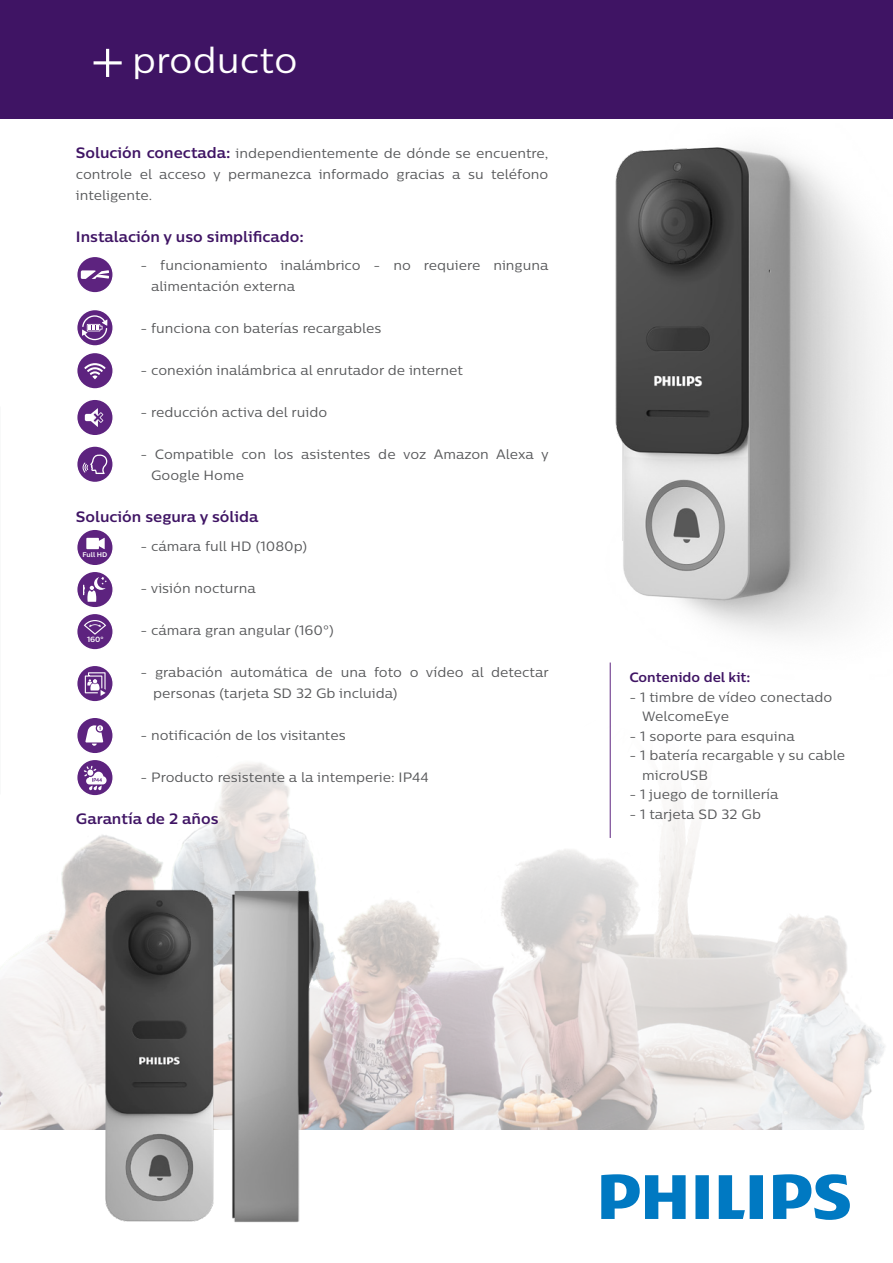
<style>
.page{position:relative;width:893px;height:1263px;background:#fff}
.page>*{position:absolute;margin:0;border:0;box-sizing:border-box;transform-origin:0 0}
.t1{font:36px "Centrale Sans";color:#fff}
.t2{font:700 15px "Centrale Sans";color:#3f1464}
.t3{font:13.5px/21px "Centrale Sans";color:#57585a}
.t4{font:700 13.5px "Centrale Sans";color:#3f1464}
.t5{font:700 7.5px "Centrale Sans";color:#fff}
.t6{font:700 6.75px "Centrale Sans";color:#fff}
.s1{font-weight:700;font-size:15px;color:#3f1464}
</style>
<div class="page">
<img style="left:0;top:714px;width:885px;height:415px">
<div style="left:0;top:0;width:893px;height:118px;background:#3f1464"></div>
<svg style="left:94px;top:49px;width:28px;height:28px"></svg>
<svg style="left:601px;top:1174px;width:249px;height:46px"></svg>
<img style="left:609px;top:147px;width:267px;height:535px">
<img style="left:96px;top:878px;width:120px;height:344px">
<img style="left:216px;top:874px;width:118px;height:349px">
<svg style="left:77px;top:759px;width:36px;height:37px"></svg>
<div style="left:76px;top:758px;width:38px;height:39px;border:2px solid #fff;border-radius:50%"></div>
<svg style="left:84px;top:766px;width:23px;height:24px"></svg>
<svg style="left:77px;top:571px;width:36px;height:37px"></svg>
<div style="left:76px;top:570px;width:38px;height:39px;border:2px solid #fff;border-radius:50%"></div>
<svg style="left:83px;top:577px;width:24px;height:25px"></svg>
<div style="left:77px;top:613px;width:36px;height:37px;background:#5d237f;border-radius:50%"></div>
<div style="left:76px;top:613px;width:38px;height:38px;border:2px solid #fff;border-radius:50%"></div>
<svg style="left:84px;top:620px;width:22px;height:15px"></svg>
<svg style="left:77px;top:665px;width:36px;height:37px"></svg>
<div style="left:76px;top:664px;width:38px;height:39px;border:2px solid #fff;border-radius:50%"></div>
<svg style="left:85px;top:672px;width:21px;height:24px"></svg>
<div style="left:77px;top:529px;width:36px;height:37px;background:#5d237f;border-radius:50%"></div>
<div style="left:76px;top:528px;width:38px;height:38px;border:2px solid #fff;border-radius:50%"></div>
<svg style="left:86px;top:538px;width:19px;height:11px"></svg>
<div style="left:77px;top:717px;width:36px;height:37px;background:#5d237f;border-radius:50%"></div>
<div style="left:76px;top:716px;width:38px;height:38px;border:2px solid #fff;border-radius:50%"></div>
<svg style="left:85px;top:725px;width:18px;height:21px"></svg>
<hr style="left:610px;top:662px;width:1px;height:176px;background:#5d237f">
<div style="left:77px;top:352px;width:36px;height:37px;background:#5d237f;border-radius:50%"></div>
<div style="left:76px;top:352px;width:38px;height:38px;border:2px solid #fff;border-radius:50%"></div>
<svg style="left:84px;top:363px;width:22px;height:16px"></svg>
<svg style="left:77px;top:309px;width:36px;height:37px"></svg>
<div style="left:76px;top:309px;width:38px;height:38px;border:2px solid #fff;border-radius:50%"></div>
<svg style="left:82px;top:315px;width:25px;height:25px"></svg>
<div style="left:77px;top:446px;width:36px;height:36px;background:#5d237f;border-radius:50%"></div>
<div style="left:76px;top:445px;width:38px;height:38px;border:2px solid #fff;border-radius:50%"></div>
<svg style="left:83px;top:454px;width:24px;height:20px"></svg>
<div style="left:77px;top:256px;width:36px;height:37px;background:#5d237f;border-radius:50%"></div>
<div style="left:76px;top:256px;width:38px;height:38px;border:2px solid #fff;border-radius:50%"></div>
<svg style="left:81px;top:270px;width:28px;height:9px"></svg>
<div style="left:77px;top:399px;width:36px;height:37px;background:#5d237f;border-radius:50%"></div>
<div style="left:76px;top:398px;width:38px;height:38px;border:2px solid #fff;border-radius:50%"></div>
<svg style="left:85px;top:408px;width:18px;height:19px"></svg>
<p class="t1" style="left:132px;top:38px;width:167px">producto</p>
<p class="t3" style="left:76px;top:142px;width:474px;text-align:justify"><span class="s1">Solución conectada:</span> independientemente de dónde se encuentre, controle el acceso y permanezca informado gracias a su teléfono inteligente.</p>
<p class="t2" style="left:76px;top:227px;width:229px">Instalación y uso simplificado:</p>
<p class="t3" style="left:151px;top:255px;width:399px;text-indent:-11px">- funcionamiento inalámbrico - no requiere ninguna alimentación externa</p>
<p class="t3" style="left:140px;top:318px;width:243px">- funciona con baterías recargables</p>
<p class="t3" style="left:140px;top:360px;width:324px">- conexión inalámbrica al enrutador de internet</p>
<p class="t3" style="left:140px;top:402px;width:188px">- reducción activa del ruido</p>
<p class="t3" style="left:151px;top:444px;width:399px;text-indent:-11px">- Compatible con los asistentes de voz Amazon Alexa y<br>Google Home</p>
<p class="t2" style="left:76px;top:507px;width:184px">Solución segura y sólida</p>
<p class="t3" style="left:140px;top:535px;width:168px">- cámara full HD (1080p)</p>
<p class="t3" style="left:140px;top:577px;width:117px">- visión nocturna</p>
<p class="t3" style="left:140px;top:619px;width:195px">- cámara gran angular (160°)</p>
<p class="t3" style="left:153px;top:661px;width:397px;text-indent:-13px">- grabación automática de una foto o vídeo al detectar personas (tarjeta SD 32 Gb incluida)</p>
<p class="t3" style="left:140px;top:724px;width:207px">- notificación de los visitantes</p>
<p class="t3" style="left:140px;top:766px;width:290px">- Producto resistente a la intemperie: IP44</p>
<p class="t2" style="left:76px;top:809px;width:144px">Garantía de 2 años</p>
<p class="t6" style="left:82px;top:550px;width:26px">Full HD</p>
<p class="t5" style="left:87px;top:634px;width:18px">160°</p>
<p class="t4" style="left:629px;top:669px;width:123px">Contenido del kit:</p>
<p class="t3" style="left:642px;top:687px;width:192px;line-height:19.5px;text-indent:-13px">- 1 timbre de vídeo conectado<br>WelcomeEye</p>
<p class="t3" style="left:629px;top:725px;width:167px">- 1 soporte para esquina</p>
<p class="t3" style="left:642px;top:745px;width:205px;line-height:19.5px;text-indent:-13px">- 1 batería recargable y su cable microUSB</p>
<p class="t3" style="left:629px;top:783px;width:151px">- 1 juego de tornillería</p>
<p class="t3" style="left:629px;top:803px;width:133px">- 1 tarjeta SD 32 Gb</p>
</div>
